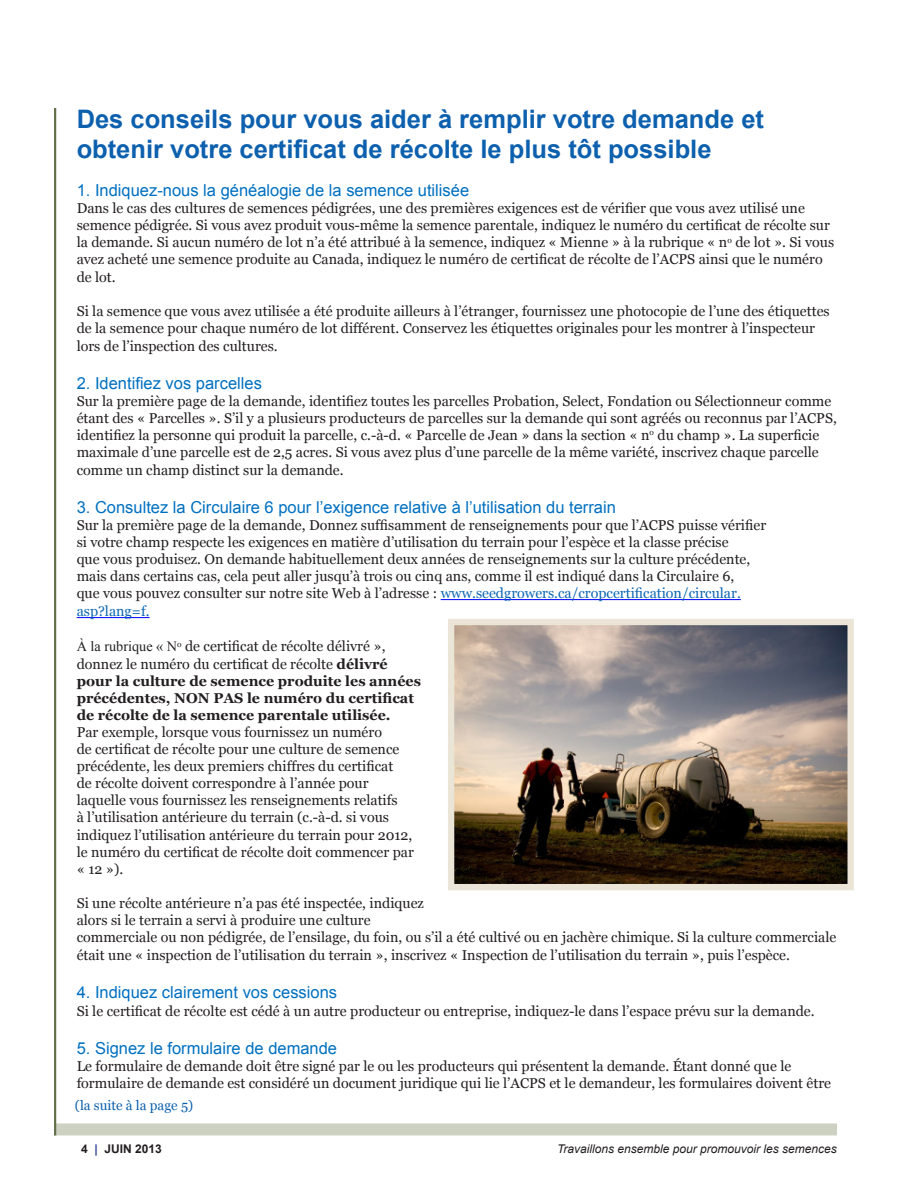
<style>
.page{position:relative;width:918px;height:1188px;background:#fff}
.page>*{position:absolute;margin:0;border:0;box-sizing:border-box;transform-origin:0 0}
.t1{font:700 25.5px/30.6px "Arial";color:#0d60ae}
.t2{font:16.5px "Arial";color:#0070c0}
.t3{font:14.25px/17.1px "Georgia";color:#231f20}
.t4{font:13.5px "Georgia";color:#0d60ae}
.t5{font:italic 12px "Arial";color:#231f20}
.t6{font:700 12px "Arial";color:#231f20}
.s1{color:#0d67b3}
.s2{font-family:"Times New Roman"}
.s3{font-weight:700}
.s4{color:#363f95}
</style>
<div class="page">
<div style="left:54px;top:1123px;width:783px;height:12px;background:#cdd1c2"></div>
<hr style="left:54px;top:108px;width:2px;height:1027px;background:#65714a">
<hr style="left:441px;top:599px;width:300px;height:1px;background:#00f">
<hr style="left:77px;top:617px;width:73px;height:1px;background:#00f">
<img style="left:455px;top:626px;width:392px;height:257px">
<div style="left:448px;top:619px;width:406px;height:271px;border:6px solid #eae5d6"></div>
<p class="t1" style="left:77px;top:104px;width:689px">Des conseils pour vous aider à remplir votre demande et obtenir votre certificat de récolte le plus tôt possible</p>
<p class="t2" style="left:77px;top:179px;width:394px">1. Indiquez-nous la généalogie de la semence utilisée</p>
<p class="t3" style="left:77px;top:200px;width:759px">Dans le cas des cultures de semences pédigrées, une des premières exigences est de vérifier que vous avez utilisé une semence pédigrée. Si vous avez produit vous-même la semence parentale, indiquez le numéro du certificat de récolte sur la demande. Si aucun numéro de lot n’a été attribué à la semence, indiquez « Mienne » à la rubrique « n<sup>o</sup> de lot ». Si vous avez acheté une semence produite au Canada, indiquez le numéro de certificat de récolte de l’ACPS ainsi que le numéro de lot.</p>
<p class="t3" style="left:77px;top:302px;width:755px;line-height:17.5px">Si la semence que vous avez utilisée a été produite ailleurs à l’étranger, fournissez une photocopie de l’une des étiquettes de la semence pour chaque numéro de lot différent. Conservez les étiquettes originales pour les montrer à l’inspecteur lors de l’inspection des cultures.</p>
<p class="t2" style="left:77px;top:372px;width:187px">2. Identifiez vos parcelles</p>
<p class="t3" style="left:77px;top:393px;width:762px">Sur la première page de la demande, identifiez toutes les parcelles Probation, Select, Fondation ou Sélectionneur comme étant des « Parcelles ». S’il y a plusieurs producteurs de parcelles sur la demande qui sont agréés ou reconnus par l’ACPS, identifiez la personne qui produit la parcelle, c.-à-d. « Parcelle de Jean » dans la section « n<sup>o</sup> du champ ». La superficie maximale d’une parcelle est de 2,5 acres. Si vous avez plus d’une parcelle de la même variété, inscrivez chaque parcelle comme un champ distinct sur la demande.</p>
<p class="t2" style="left:77px;top:496px;width:541px">3. Consultez la Circulaire 6 pour l’exigence relative à l’utilisation du terrain</p>
<p class="t3" style="left:77px;top:517px;width:691px">Sur la première page de la demande, Donnez suffisamment de renseignements pour que l’ACPS puisse vérifier si votre champ respecte les exigences en matière d’utilisation du terrain pour l’espèce et la classe précise<br>que vous produisez. On demande habituellement deux années de renseignements sur la culture précédente, mais dans certains cas, cela peut aller jusqu’à trois ou cinq ans, comme il est indiqué dans la Circulaire 6,<br>que vous pouvez consulter sur notre site Web à l’adresse : <span class="s1">www.seedgrowers.ca/cropcertification/circular. asp?lang=f.</span></p>
<p class="t3" style="left:77px;top:638px;width:346px"><span class="s2">À la rubrique « N</span><sup>o</sup> de certificat de récolte délivré », donnez le numéro du certificat de récolte <span class="s3">délivré pour la culture de semence produite les années précédentes, NON PAS le numéro du certificat de récolte de la semence parentale utilisée.<br></span>Par exemple, lorsque vous fournissez un numéro<br>de certificat de récolte pour une culture de semence précédente, les deux premiers chiffres du certificat<br>de récolte doivent correspondre à l’année pour laquelle vous fournissez les renseignements relatifs<br>à l’utilisation antérieure du terrain (c.-à-d. si vous indiquez l’utilisation antérieure du terrain pour 2012, le numéro du certificat de récolte doit commencer par « 12 »).</p>
<p class="t3" style="left:77px;top:895px;width:761px">Si une récolte antérieure n’a pas été inspectée, indiquez<br>alors si le terrain a servi à produire une culture<br>commerciale ou non pédigrée, de l’ensilage, du foin, ou s’il a été cultivé ou en jachère chimique. Si la culture commerciale était une « inspection de l’utilisation du terrain », inscrivez « Inspection de l’utilisation du terrain », puis l’espèce.</p>
<p class="t2" style="left:77px;top:981px;width:262px">4. Indiquez clairement vos cessions</p>
<p class="t3" style="left:77px;top:1003px;width:740px">Si le certificat de récolte est cédé à un autre producteur ou entreprise, indiquez-le dans l’espace prévu sur la demande.</p>
<p class="t2" style="left:77px;top:1037px;width:262px">5. Signez le formulaire de demande</p>
<p class="t3" style="left:77px;top:1058px;width:756px">Le formulaire de demande doit être signé par le ou les producteurs qui présentent la demande. Étant donné que le formulaire de demande est considéré un document juridique qui lie l’ACPS et le demandeur, les formulaires doivent être</p>
<p class="t4" style="left:75px;top:1097px;width:120px">(la suite à la page 5)</p>
<p class="t6" style="left:81px;top:1141px;width:82px">4 <span class="s4">|</span> JUIN 2013</p>
<p class="t5" style="left:557px;top:1141px;width:281px">Travaillons ensemble pour promouvoir les semences</p>
</div>
